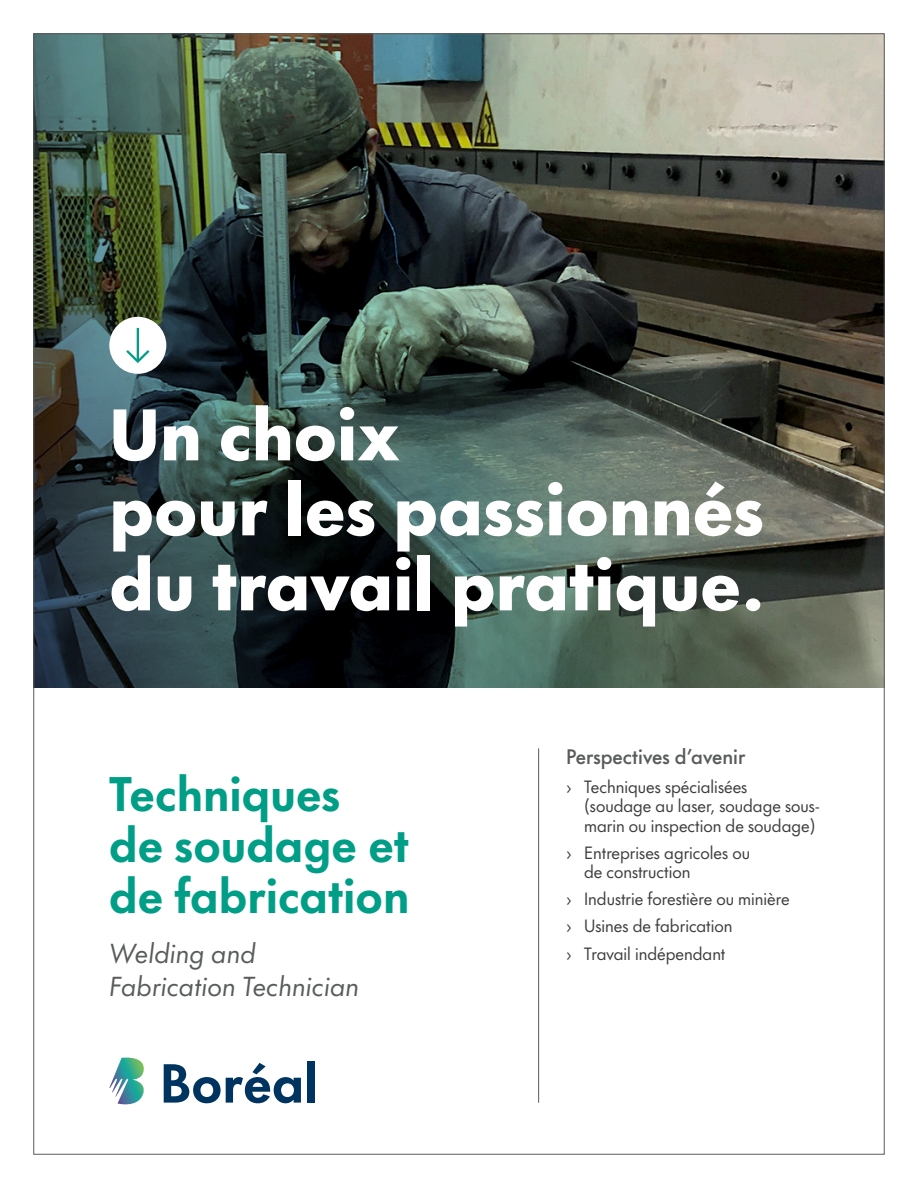
<style>
.page{position:relative;width:918px;height:1188px;background:#fff}
.page>*{position:absolute;margin:0;border:0;box-sizing:border-box;transform-origin:0 0}
.carre-double{font:800 67.5px/75px "Futura Now Headline";color:#fff}
.H_programme{font:700 45px/51px "Futura Now Headline";color:#009e86}
.H_programme_anglais{font:italic 25.5px/33px "Futura Now Headline";letter-spacing:.01em;color:#585c5b}
.perpective_d_avenir{font:500 19.5px "Futura Now Headline";color:#585c5b}
.perspective_bullets{font:16.5px/19.5px "Futura Now Headline";color:#3e3e3f}
</style>
<div class="page">
<img style="left:36px;top:36px;width:846px;height:651px">
<hr style="left:538px;top:748px;width:1px;height:355px;background:#585c5b">
<svg style="left:164px;top:1063px;width:137px;height:40px"></svg>
<div style="left:308px;top:1061px;width:7px;height:42px;background:#003460"></div>
<svg style="left:109px;top:1058px;width:35px;height:47px"></svg>
<div style="left:109px;top:317px;width:57px;height:57px;background:#fff;border-radius:50%"></div>
<hr style="left:137px;top:328px;width:2px;height:33px;background:#009e86">
<svg style="left:126px;top:348px;width:24px;height:15px"></svg>
<p class="carre-double" style="left:109px;top:391px;width:658px">Un choix<br>pour les passionnés du travail pratique.</p>
<p class="H_programme" style="left:109px;top:765px;width:302px">Techniques<br>de soudage et de fabrication</p>
<p class="H_programme_anglais" style="left:109px;top:935px;width:251px">Welding and<br>Fabrication Technician</p>
<p class="perpective_d_avenir" style="left:566px;top:741px;width:181px">Perspectives d’avenir</p>
<p class="perspective_bullets" style="left:584px;top:776px;width:237px;text-indent:-18px">› Techniques spécialisées<br>(soudage au laser, soudage sous&shy;marin ou inspection de soudage)</p>
<p class="perspective_bullets" style="left:584px;top:842px;width:167px;text-indent:-18px">› Entreprises agricoles ou de construction</p>
<p class="perspective_bullets" style="left:566px;top:888px;width:225px">› Industrie forestière ou minière</p>
<p class="perspective_bullets" style="left:566px;top:915px;width:168px">› Usines de fabrication</p>
<p class="perspective_bullets" style="left:566px;top:943px;width:161px">› Travail indépendant</p>
</div>
